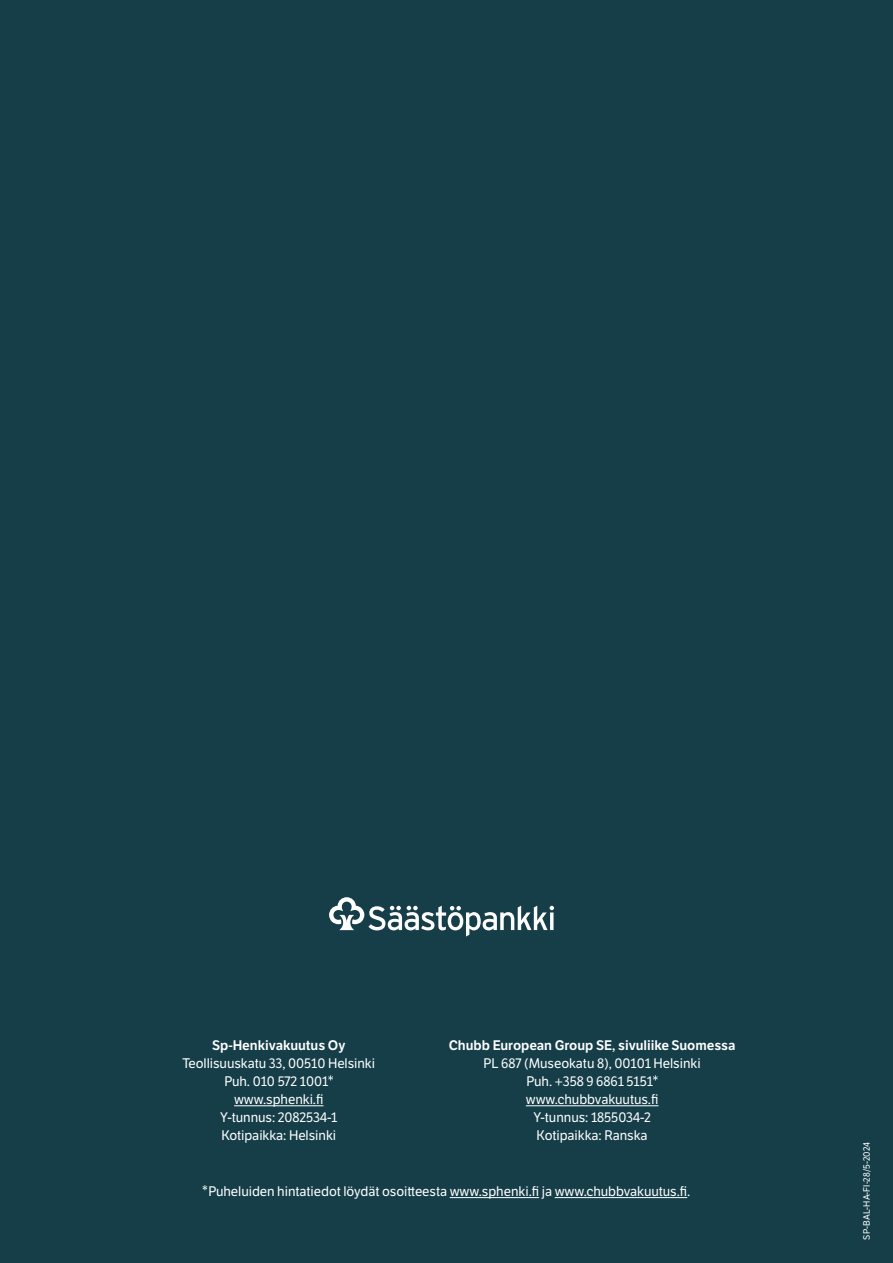
<style>
.page{position:relative;width:893px;height:1263px;background:#153e49}
.page>*{position:absolute;margin:0;border:0;box-sizing:border-box;transform-origin:0 0}
.P_-_Leipäteksti_M__ei_grid{font:13.5px "LFT Etica";letter-spacing:-.005em;color:#fff}
.P_-_Leipäteksti_M__ei_grid-2{font:13.5px "LFT Etica SB";letter-spacing:-.005em;color:#fff}
.t1{font:9px "LFT Etica";letter-spacing:.01em;color:#fff}
</style>
<div class="page">
<hr style="left:234px;top:1105px;width:89px;height:1px;background:#fff">
<svg style="left:328px;top:1075px;width:5px;height:5px"></svg>
<hr style="left:526px;top:1105px;width:132px;height:1px;background:#fff">
<svg style="left:653px;top:1075px;width:5px;height:5px"></svg>
<hr style="left:450px;top:1197px;width:89px;height:1px;background:#fff">
<hr style="left:555px;top:1197px;width:132px;height:1px;background:#fff">
<svg style="left:202px;top:1185px;width:5px;height:5px"></svg>
<svg style="left:329px;top:897px;width:225px;height:39px"></svg>
<p class="P_-_Leipäteksti_M__ei_grid-2" style="left:212px;top:1037px;width:135px">Sp-Henkivakuutus Oy</p>
<p class="P_-_Leipäteksti_M__ei_grid" style="left:182px;top:1056px;width:194px">Teollisuuskatu 33, 00510 Helsinki</p>
<p class="P_-_Leipäteksti_M__ei_grid" style="left:224px;top:1074px;width:105px">Puh. 010 572 1001</p>
<p class="P_-_Leipäteksti_M__ei_grid" style="left:234px;top:1092px;width:91px">www.sphenki.fi</p>
<p class="P_-_Leipäteksti_M__ei_grid" style="left:220px;top:1110px;width:119px">Y-tunnus: 2082534-1</p>
<p class="P_-_Leipäteksti_M__ei_grid" style="left:221px;top:1128px;width:116px">Kotipaikka: Helsinki</p>
<p class="P_-_Leipäteksti_M__ei_grid-2" style="left:449px;top:1037px;width:288px">Chubb European Group SE, sivuliike Suomessa</p>
<p class="P_-_Leipäteksti_M__ei_grid" style="left:484px;top:1056px;width:219px">PL 687 (Museokatu 8), 00101 Helsinki</p>
<p class="P_-_Leipäteksti_M__ei_grid" style="left:527px;top:1074px;width:128px">Puh. +358 9 6861 5151</p>
<p class="P_-_Leipäteksti_M__ei_grid" style="left:526px;top:1092px;width:134px">www.chubbvakuutus.fi</p>
<p class="P_-_Leipäteksti_M__ei_grid" style="left:533px;top:1110px;width:119px">Y-tunnus: 1855034-2</p>
<p class="P_-_Leipäteksti_M__ei_grid" style="left:537px;top:1128px;width:113px">Kotipaikka: Ranska</p>
<p class="P_-_Leipäteksti_M__ei_grid" style="left:208px;top:1183px;width:483px">Puheluiden hintatiedot löydät osoitteesta www.sphenki.fi ja www.chubbvakuutus.fi.</p>
<p class="t1" style="left:861px;top:1239px;width:99px;rotate:-90deg">SP-BAL-HA-FI-28/5-2024</p>
</div>
